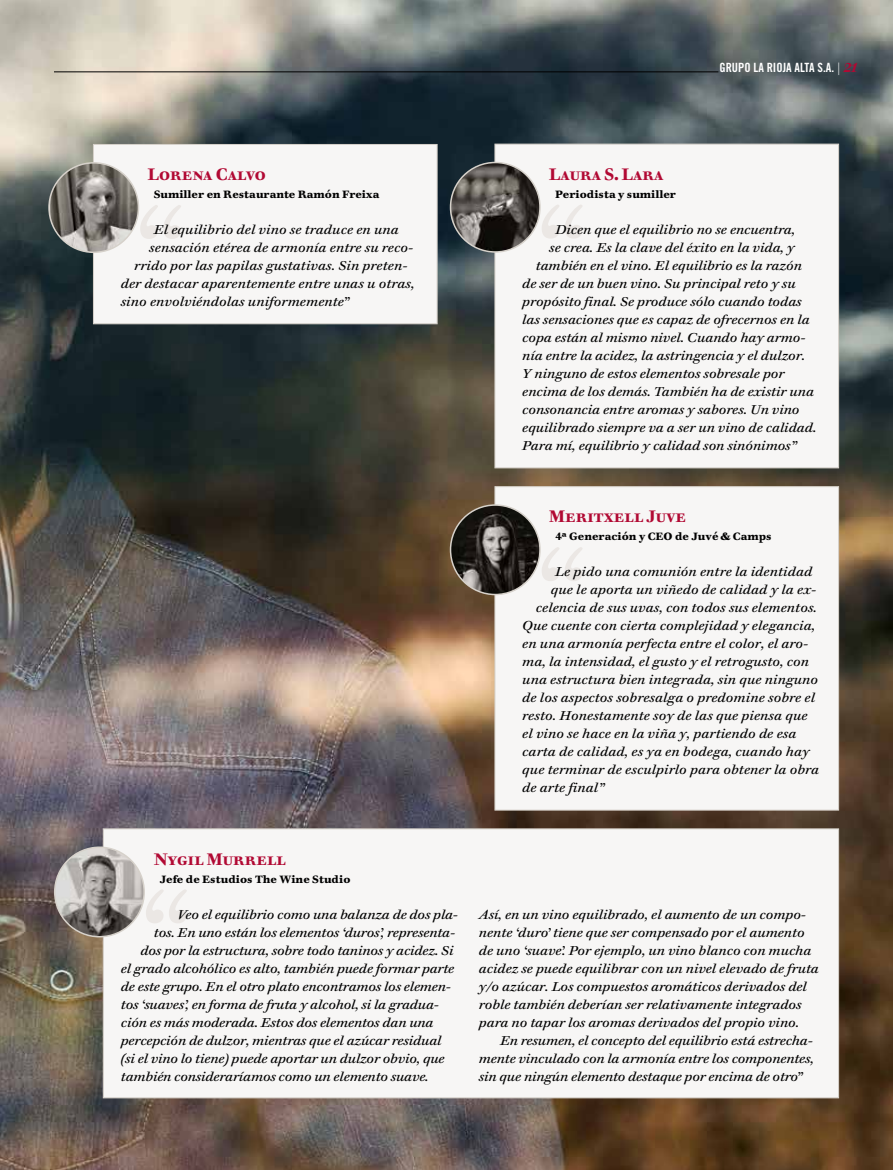
<style>
.page{position:relative;width:893px;height:1170px;background:#fff}
.page>*{position:absolute;margin:0;border:0;box-sizing:border-box;transform-origin:0 0}
.H3-Rojo_11pt{font:700 16.5px "Walbaum 12 pt";letter-spacing:-.03em;color:#b10933}
.P-Cita{font:italic 12.75px/18px "Walbaum 12 pt";letter-spacing:-.01em;color:#000}
.t1{font:12.75px "Trade Gothic LT Std Bd Cn 20";color:#fff}
.P-Autor{font:700 10.5px "Walbaum 06 pt";color:#000}
.s1{font-family:"Walbaum 12 pt";font-weight:700}
.s2{font-family:"Walbaum 12 pt";font-weight:700;font-style:italic;color:#b10933}
</style>
<div class="page">
<img style="left:0;top:0;width:893px;height:1169px">
<hr style="left:54px;top:72px;width:664px;height:1px;background:#000">
<div style="left:103px;top:828px;width:736px;height:270px;background:#f7f6f5;border:1px solid #d6d1ca"></div>
<svg style="left:146px;top:890px;width:41px;height:33px"></svg>
<img style="left:55px;top:847px;width:89px;height:89px;border-radius:45px">
<div style="left:54px;top:846px;width:91px;height:91px;border:2px solid #d6d1ca;border-radius:50%"></div>
<div style="left:93px;top:144px;width:344px;height:180px;background:#f7f6f5;border:1px solid #d6d1ca"></div>
<svg style="left:140px;top:205px;width:41px;height:34px"></svg>
<img style="left:50px;top:163px;width:88px;height:89px">
<div style="left:48px;top:162px;width:91px;height:91px;border:2px solid #d6d1ca;border-radius:50%"></div>
<div style="left:495px;top:144px;width:344px;height:324px;background:#f7f6f5;border:1px solid #d6d1ca"></div>
<svg style="left:542px;top:205px;width:40px;height:33px"></svg>
<img style="left:450px;top:162px;width:90px;height:90px;border-radius:45px">
<div style="left:450px;top:162px;width:91px;height:91px;border:2px solid #d6d1ca;border-radius:50%"></div>
<div style="left:495px;top:486px;width:344px;height:324px;background:#f7f6f5;border:1px solid #d6d1ca"></div>
<svg style="left:542px;top:547px;width:40px;height:34px"></svg>
<img style="left:450px;top:505px;width:90px;height:89px;border-radius:45px">
<div style="left:450px;top:504px;width:91px;height:91px;border:2px solid #d6d1ca;border-radius:50%"></div>
<p class="t1" style="left:719px;top:60px;width:140px">GRUPO LA RIOJA ALTA S.A. <span class="s1">|</span> <span class="s2">21</span></p>
<p class="H3-Rojo_11pt" style="left:148px;top:159px;width:120px">Lorena Calvo</p>
<p class="P-Autor" style="left:154px;top:188px;width:227px">Sumiller en Restaurante Ramón Freixa</p>
<p class="P-Cita" style="left:154px;top:219px;width:247px">El equilibrio del vino se traduce en una</p>
<p class="P-Cita" style="left:149px;top:237px;width:266px">sensación etérea de armonía entre su reco-</p>
<p class="P-Cita" style="left:134px;top:255px;width:275px">rrido por las papilas gustativas. Sin preten-</p>
<p class="P-Cita" style="left:121px;top:273px;width:295px">der destacar aparentemente entre unas u otras,</p>
<p class="P-Cita" style="left:121px;top:291px;width:230px">sino envolviéndolas uniformemente”</p>
<p class="H3-Rojo_11pt" style="left:549px;top:159px;width:116px">Laura S. Lara</p>
<p class="P-Autor" style="left:555px;top:188px;width:122px">Periodista y sumiller</p>
<p class="P-Cita" style="left:555px;top:219px;width:242px">Dicen que el equilibrio no se encuentra,</p>
<p class="P-Cita" style="left:549px;top:237px;width:247px">se crea. Es la clave del éxito en la vida, y</p>
<p class="P-Cita" style="left:536px;top:255px;width:268px">también en el vino. El equilibrio es la razón</p>
<p class="P-Cita" style="left:522px;top:273px;width:275px">de ser de un buen vino. Su principal reto y su</p>
<p class="P-Cita" style="left:522px;top:291px;width:281px">propósito final. Se produce sólo cuando todas</p>
<p class="P-Cita" style="left:522px;top:309px;width:289px">las sensaciones que es capaz de ofrecernos en la</p>
<p class="P-Cita" style="left:522px;top:327px;width:285px">copa están al mismo nivel. Cuando hay armo-</p>
<p class="P-Cita" style="left:522px;top:345px;width:285px">nía entre la acidez, la astringencia y el dulzor.</p>
<p class="P-Cita" style="left:522px;top:363px;width:264px">Y ninguno de estos elementos sobresale por</p>
<p class="P-Cita" style="left:522px;top:381px;width:293px">encima de los demás. También ha de existir una</p>
<p class="P-Cita" style="left:522px;top:399px;width:279px">consonancia entre aromas y sabores. Un vino</p>
<p class="P-Cita" style="left:522px;top:417px;width:296px">equilibrado siempre va a ser un vino de calidad.</p>
<p class="P-Cita" style="left:522px;top:435px;width:276px">Para mí, equilibrio y calidad son sinónimos”</p>
<p class="H3-Rojo_11pt" style="left:549px;top:501px;width:138px">Meritxell Juve</p>
<p class="P-Autor" style="left:555px;top:530px;width:218px">4ª Generación y CEO de Juvé &amp; Camps</p>
<p class="P-Cita" style="left:555px;top:561px;width:259px">Le pido una comunión entre la identidad</p>
<p class="P-Cita" style="left:551px;top:579px;width:267px">que le aporta un viñedo de calidad y la ex-</p>
<p class="P-Cita" style="left:536px;top:597px;width:283px">celencia de sus uvas, con todos sus elementos.</p>
<p class="P-Cita" style="left:522px;top:615px;width:295px">Que cuente con cierta complejidad y elegancia,</p>
<p class="P-Cita" style="left:522px;top:633px;width:288px">en una armonía perfecta entre el color, el aro-</p>
<p class="P-Cita" style="left:522px;top:651px;width:288px">ma, la intensidad, el gusto y el retrogusto, con</p>
<p class="P-Cita" style="left:522px;top:669px;width:297px">una estructura bien integrada, sin que ninguno</p>
<p class="P-Cita" style="left:522px;top:687px;width:294px">de los aspectos sobresalga o predomine sobre el</p>
<p class="P-Cita" style="left:522px;top:705px;width:287px">resto. Honestamente soy de las que piensa que</p>
<p class="P-Cita" style="left:522px;top:723px;width:276px">el vino se hace en la viña y, partiendo de esa</p>
<p class="P-Cita" style="left:522px;top:741px;width:289px">carta de calidad, es ya en bodega, cuando hay</p>
<p class="P-Cita" style="left:522px;top:759px;width:298px">que terminar de esculpirlo para obtener la obra</p>
<p class="P-Cita" style="left:522px;top:777px;width:84px">de arte final”</p>
<p class="H3-Rojo_11pt" style="left:154px;top:843px;width:134px">Nygil Murrell</p>
<p class="P-Autor" style="left:160px;top:872px;width:192px">Jefe de Estudios The Wine Studio</p>
<p class="P-Cita" style="left:178px;top:903px;width:282px">Veo el equilibrio como una balanza de dos pla-</p>
<p class="P-Cita" style="left:154px;top:921px;width:303px">tos. En uno están los elementos ‘duros’, representa-</p>
<p class="P-Cita" style="left:140px;top:939px;width:315px">dos por la estructura, sobre todo taninos y acidez. Si</p>
<p class="P-Cita" style="left:121px;top:957px;width:335px">el grado alcohólico es alto, también puede formar parte</p>
<p class="P-Cita" style="left:121px;top:975px;width:332px">de este grupo. En el otro plato encontramos los elemen-</p>
<p class="P-Cita" style="left:121px;top:993px;width:320px">tos ‘suaves’, en forma de fruta y alcohol, si la gradua-</p>
<p class="P-Cita" style="left:121px;top:1011px;width:314px">ción es más moderada. Estos dos elementos dan una</p>
<p class="P-Cita" style="left:121px;top:1029px;width:322px">percepción de dulzor, mientras que el azúcar residual</p>
<p class="P-Cita" style="left:121px;top:1047px;width:325px">(si el vino lo tiene) puede aportar un dulzor obvio, que</p>
<p class="P-Cita" style="left:121px;top:1065px;width:309px">también consideraríamos como un elemento suave.</p>
<p class="P-Cita" style="left:479px;top:903px;width:342px">Así, en un vino equilibrado, el aumento de un compo&shy;nente ‘duro’ tiene que ser compensado por el aumento de uno ‘suave’. Por ejemplo, un vino blanco con mucha acidez se puede equilibrar con un nivel elevado de fruta y/o azúcar. Los compuestos aromáticos derivados del roble también deberían ser relativamente integrados para no tapar los aromas derivados del propio vino.</p>
<p class="P-Cita" style="left:479px;top:1029px;width:337px;text-align:justify;text-indent:21px">En resumen, el concepto del equilibrio está estrecha&shy;mente vinculado con la armonía entre los componentes, sin que ningún elemento destaque por encima de otro”</p>
</div>
